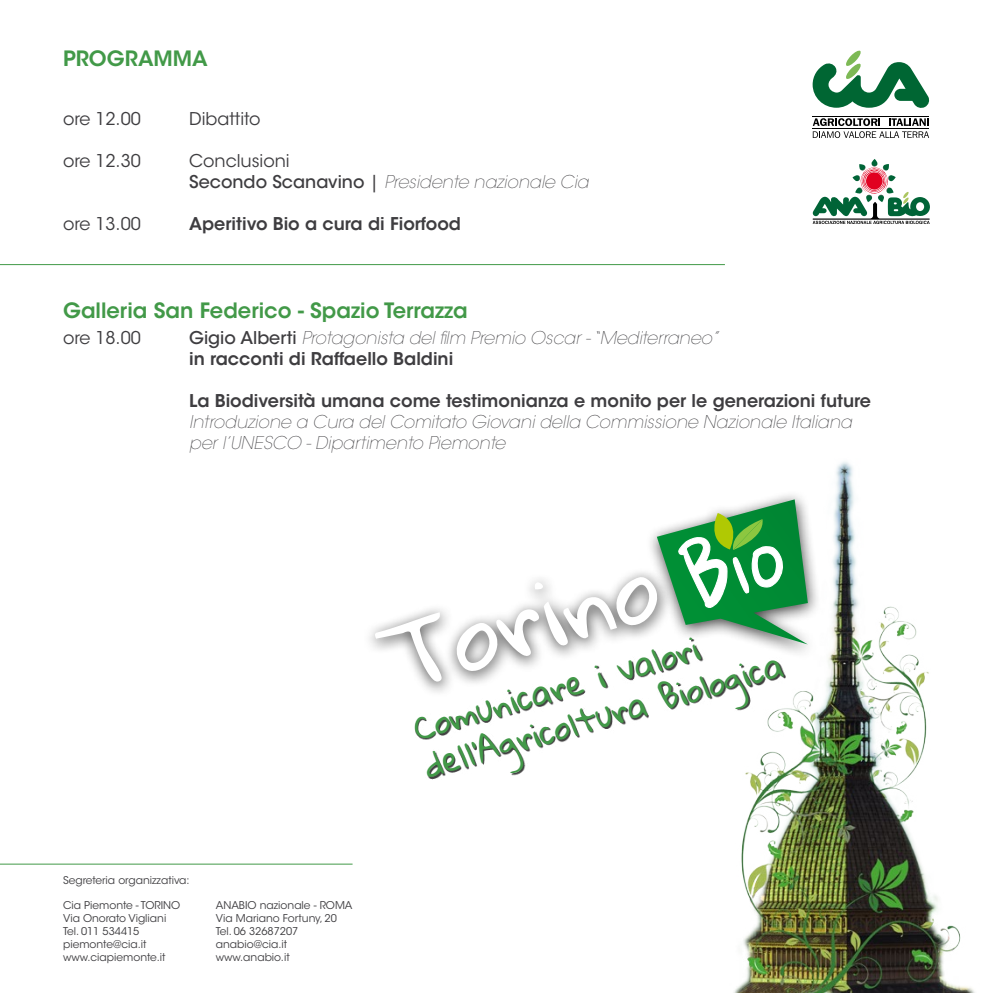
<style>
.page{position:relative;width:993px;height:993px;background:#fff}
.page>*{position:absolute;margin:0;border:0;box-sizing:border-box;transform-origin:0 0}
.t1{font:32.38px/38.9px "Gloria Hallelujah";color:#429948}
.t2{font:600 21px "ITC Avant Garde Std";color:#429948}
.t3{font:italic 200 17.5px/21px "ITC Avant Garde Std";color:#3e3d40}
.t4{font:600 17.5px "ITC Avant Garde Std";color:#3e3d40}
.t5{font:17.5px "ITC Avant Garde Std";color:#3e3d40}
.t6{font:10.67px/12.8px "ITC Avant Garde Std";color:#3e3d40}
.s1{font-weight:400;font-style:normal}
.s2{font-weight:500;font-style:normal}
.s3{font-weight:600;font-style:normal}
</style>
<div class="page">
<svg style="left:812px;top:50px;width:117px;height:58px"></svg>
<svg style="left:812px;top:118px;width:116px;height:20px"></svg>
<hr style="left:812px;top:116px;width:116px;height:1px;background:#000">
<hr style="left:812px;top:128px;width:116px;height:1px;background:#000">
<svg style="left:812px;top:159px;width:118px;height:65px"></svg>
<hr style="left:0;top:863px;width:352px;height:1px;background:#429948">
<hr style="left:0;top:264px;width:724px;height:1px;background:#429948">
<svg style="left:375px;top:522px;width:311px;height:148px"></svg>
<div style="left:415px;top:638px;width:370px;height:141px;background:#000;opacity:.75"></div>
<img style="left:686px;top:461px;width:288px;height:531px">
<p class="t2" style="left:63px;top:45px;width:146px">PROGRAMMA</p>
<p class="t5" style="left:63px;top:108px;width:79px">ore 12.00</p>
<p class="t5" style="left:189px;top:108px;width:73px">Dibattito</p>
<p class="t5" style="left:63px;top:150px;width:79px">ore 12.30</p>
<p class="t3" style="left:189px;top:150px;width:401px"><span class="s1">Conclusioni<br></span><span class="s2">Secondo Scanavino</span> <span class="s1">|</span> Presidente nazionale Cia</p>
<p class="t5" style="left:63px;top:213px;width:79px">ore 13.00</p>
<p class="t4" style="left:189px;top:212px;width:273px">Aperitivo Bio a cura di Fiorfood</p>
<p class="t2" style="left:63px;top:297px;width:406px">Galleria San Federico - Spazio Terrazza</p>
<p class="t5" style="left:63px;top:327px;width:79px">ore 18.00</p>
<p class="t3" style="left:189px;top:328px;width:530px"><span class="s2">Gigio Alberti</span> Protagonista del film Premio Oscar - “Mediterraneo” <span class="s3">in racconti di Raffaello Baldini</span></p>
<p class="t4" style="left:189px;top:390px;width:683px">La Biodiversità umana come testimonianza e monito per le generazioni future</p>
<p class="t3" style="left:189px;top:412px;width:664px">Introduzione a Cura del Comitato Giovani della Commissione Nazionale Italiana per l’UNESCO - Dipartimento Piemonte</p>
<p class="t6" style="left:63px;top:873px;width:128px">Segreteria organizzativa:</p>
<p class="t6" style="left:63px;top:899px;width:119px">Cia Piemonte - TORINO<br>Via Onorato Vigliani<br>Tel. 011 534415 piemonte@cia.it www.ciapiemonte.it</p>
<p class="t6" style="left:216px;top:899px;width:138px">ANABIO nazionale - ROMA<br>Via Mariano Fortuny, 20<br>Tel. 06 32687207 anabio@cia.it www.anabio.it</p>
<h1 class="t1" style="left:409px;top:711px;width:372px;rotate:-16deg">Comunicare i valori dell’Agricoltura Biologica</h1>
</div>
